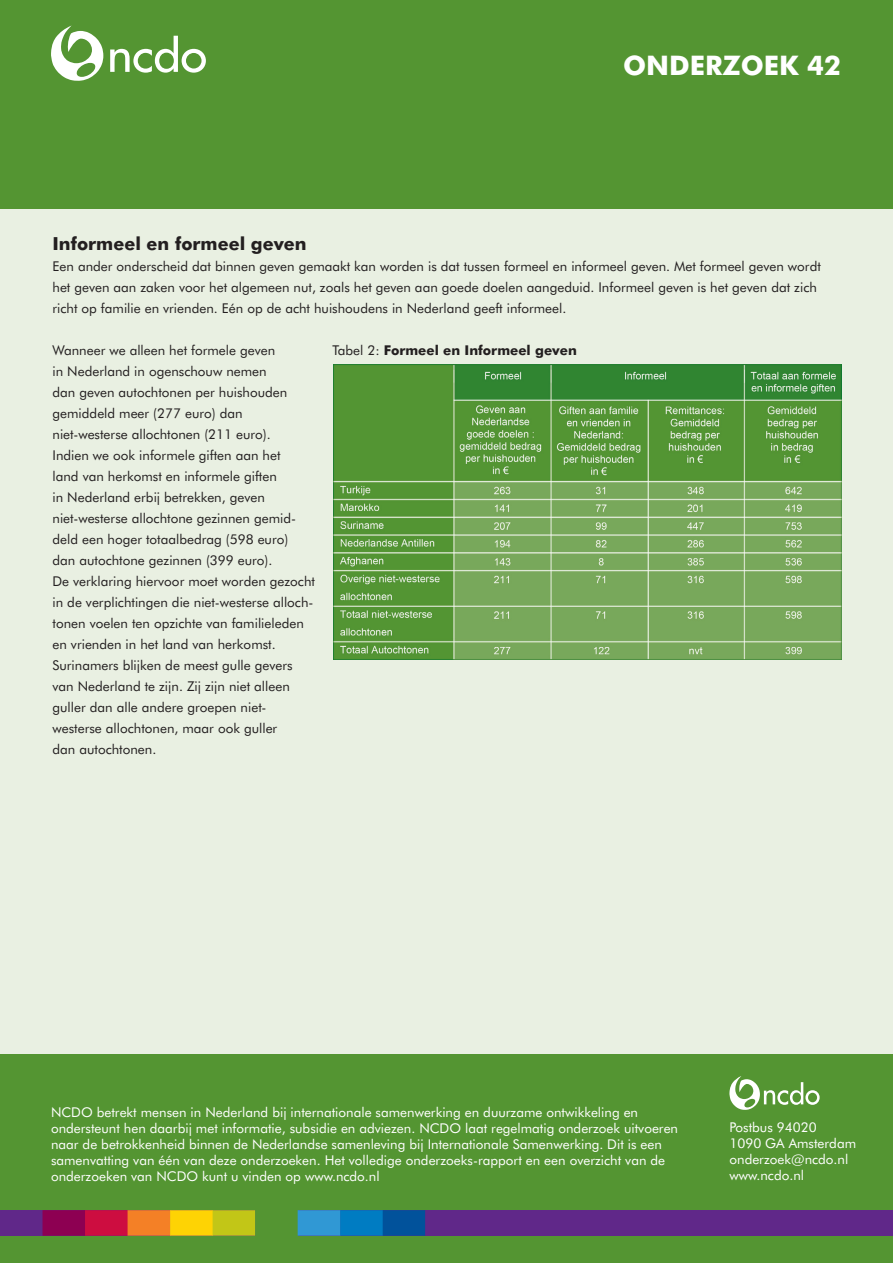
<style>
.page{position:relative;width:893px;height:1263px;background:#e9f0e2}
.page>*{position:absolute;margin:0;border:0;box-sizing:border-box;transform-origin:0 0}
.t1{font:700 27px "Futura BT";color:#fff}
.t2{font:700 18px "Futura BT";color:#231f20}
.t3{font:13.5px/21px "Futura BT";color:#231f20}
.t4{font:13.5px/16.2px "Futura BT";color:#fff}
.t5{font:700 13.5px "Futura BT";color:#231f20}
.s1{font-weight:400}
</style>
<div class="page">
<div style="left:0;top:0;width:893px;height:208px;background:#549532"></div>
<div style="left:0;top:1054px;width:893px;height:209px;background:#549532"></div>
<svg style="left:729px;top:1076px;width:91px;height:34px"></svg>
<div style="left:0;top:1210px;width:893px;height:26px;background:#602889"></div>
<svg style="left:43px;top:1210px;width:383px;height:26px"></svg>
<svg style="left:110px;top:36px;width:96px;height:37px"></svg>
<svg style="left:51px;top:26px;width:52px;height:55px"></svg>
<img style="left:333px;top:365px;width:509px;height:295px">
<p class="t1" style="left:623px;top:49px;width:219px">ONDERZOEK 42</p>
<p class="t2" style="left:53px;top:233px;width:256px">Informeel en formeel geven</p>
<p class="t3" style="left:53px;top:256px;width:770px">Een ander onderscheid dat binnen geven gemaakt kan worden is dat tussen formeel en informeel geven. Met formeel geven wordt het geven aan zaken voor het algemeen nut, zoals het geven aan goede doelen aangeduid. Informeel geven is het geven dat zich richt op familie en vrienden. Eén op de acht huishoudens in Nederland geeft informeel.</p>
<p class="t3" style="left:53px;top:340px;width:264px">Wanneer we alleen het formele geven<br>in Nederland in ogenschouw nemen<br>dan geven autochtonen per huishouden gemiddeld meer (277 euro) dan niet-westerse allochtonen (211 euro).<br>Indien we ook informele giften aan het<br>land van herkomst en informele giften<br>in Nederland erbij betrekken, geven niet-westerse allochtone gezinnen gemid&shy;deld een hoger totaalbedrag (598 euro)<br>dan autochtone gezinnen (399 euro).<br>De verklaring hiervoor moet worden gezocht in de verplichtingen die niet-westerse alloch&shy;tonen voelen ten opzichte van familieleden en vrienden in het land van herkomst.<br>Surinamers blijken de meest gulle gevers van Nederland te zijn. Zij zijn niet alleen guller dan alle andere groepen niet&shy;westerse allochtonen, maar ook guller<br>dan autochtonen.</p>
<p class="t5" style="left:333px;top:342px;width:246px"><span class="s1">Tabel 2:</span> Formeel en Informeel geven</p>
<p class="t4" style="left:51px;top:1103px;width:629px">NCDO betrekt mensen in Nederland bij internationale samenwerking en duurzame ontwikkeling en ondersteunt hen daarbij met informatie, subsidie en adviezen. NCDO laat regelmatig onderzoek uitvoeren naar de betrokkenheid binnen de Nederlandse samenleving bij Internationale Samenwerking. Dit is een samenvatting van één van deze onderzoeken. Het volledige onderzoeks-rapport en een overzicht van de onderzoeken van NCDO kunt u vinden op www.ncdo.nl</p>
<p class="t4" style="left:729px;top:1119px;width:89px">Postbus 94020</p>
<p class="t4" style="left:729px;top:1135px;width:128px">1090 GA Amsterdam</p>
<p class="t4" style="left:729px;top:1151px;width:120px">onderzoek@ncdo.nl</p>
<p class="t4" style="left:729px;top:1167px;width:76px">www.ncdo.nl</p>
</div>
